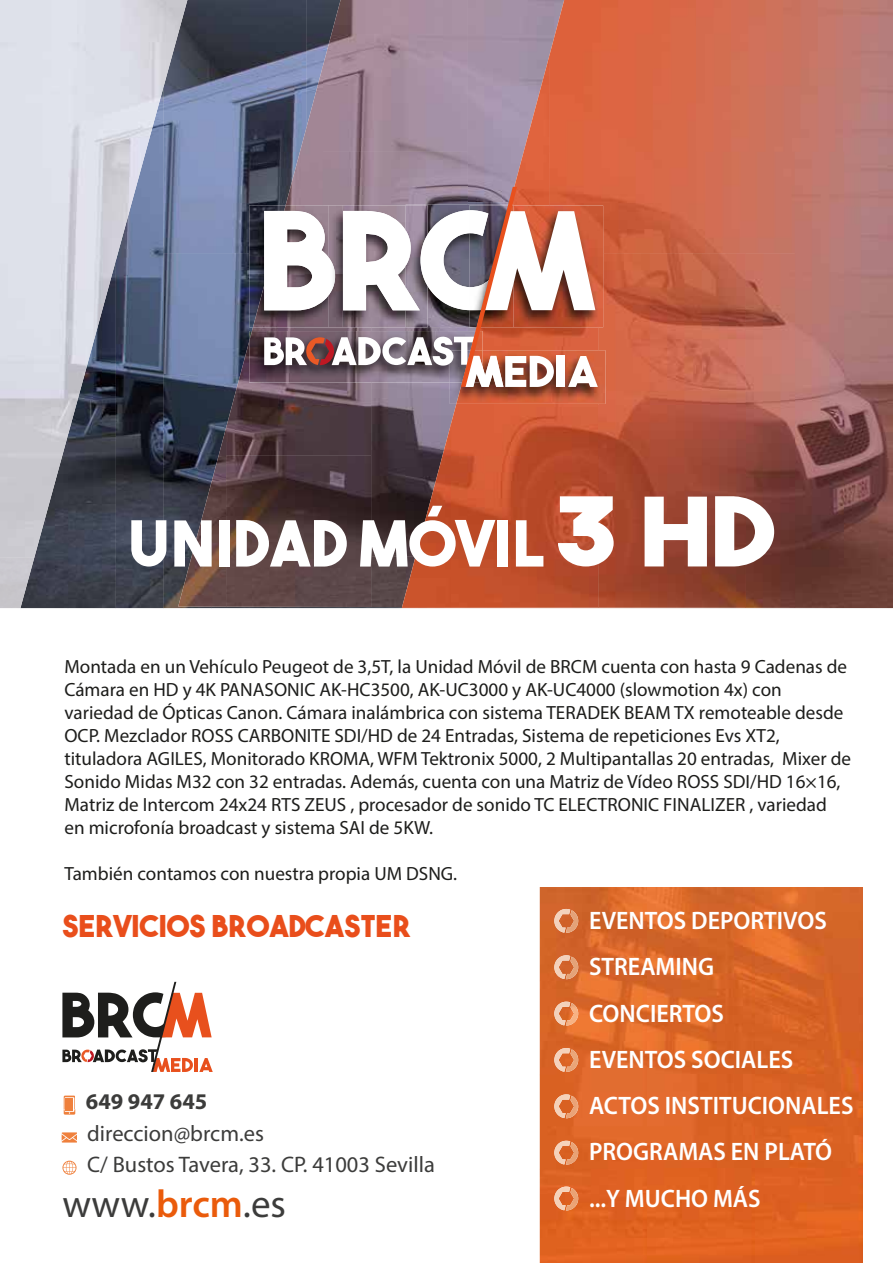
<style>
.page{position:relative;width:893px;height:1263px;background:#fff}
.page>*{position:absolute;margin:0;border:0;box-sizing:border-box;transform-origin:0 0}
.t1{font:95.1px "The Bold Font";color:#fff;scale:1.19 1}
.t2{font:63px "The Bold Font";letter-spacing:.025em;color:#fff}
.t3{font:39px "Myriad Pro";color:#3c3c3b}
.t4{font:30px "The Bold Font";letter-spacing:.01em;color:#e94e1b}
.t5{font:600 25.35px/46.2px "Myriad Pro";color:#fff;scale:.95 1}
.t6{font:22.5px/31.5px "Myriad Pro";color:#3c3c3b}
.t7{font:700 22.5px "Myriad Pro";color:#3c3c3b}
.t8{font:19.05px/23px "Myriad Pro";color:#1d1d1b}
.s1{font-weight:600;color:#ea5b0b}
</style>
<div class="page">
<img style="left:187px;top:0;width:119px;height:152px">
<img style="left:306px;top:0;width:17px;height:65px">
<img style="left:116px;top:171px;width:47px;height:437px">
<img style="left:163px;top:152px;width:123px;height:101px">
<img style="left:68px;top:304px;width:48px;height:304px">
<img style="left:163px;top:253px;width:86px;height:254px">
<img style="left:34px;top:558px;width:34px;height:50px">
<img style="left:163px;top:507px;width:48px;height:101px">
<img style="left:211px;top:607px;width:387px;height:1px">
<img style="left:323px;top:0;width:145px;height:187px">
<img style="left:468px;top:0;width:81px;height:187px">
<img style="left:286px;top:65px;width:37px;height:122px">
<img style="left:226px;top:327px;width:145px;height:280px">
<img style="left:371px;top:387px;width:80px;height:169px">
<img style="left:178px;top:426px;width:48px;height:181px">
<div style="left:371px;top:556px;width:31px;height:51px;background:#574748"></div>
<img style="left:0;top:0;width:141px;height:304px">
<img style="left:140px;top:0;width:47px;height:171px">
<img style="left:0;top:304px;width:94px;height:254px">
<img style="left:93px;top:304px;width:11px;height:38px">
<img style="left:0;top:557px;width:34px;height:51px">
<img style="left:549px;top:0;width:295px;height:152px">
<img style="left:844px;top:0;width:49px;height:608px">
<img style="left:509px;top:55px;width:40px;height:132px">
<img style="left:549px;top:152px;width:246px;height:101px">
<img style="left:795px;top:152px;width:49px;height:456px">
<img style="left:598px;top:253px;width:197px;height:355px">
<img style="left:451px;top:327px;width:148px;height:280px">
<img style="left:402px;top:423px;width:49px;height:184px">
<img style="left:450px;top:387px;width:6px;height:17px">
<img style="left:456px;top:350px;width:149px;height:54px">
<img style="left:249px;top:205px;width:4px;height:122px">
<img style="left:253px;top:205px;width:11px;height:122px">
<img style="left:249px;top:331px;width:15px;height:52px">
<img style="left:598px;top:206px;width:5px;height:121px">
<svg style="left:264px;top:187px;width:334px;height:200px"></svg>
<img style="left:540px;top:887px;width:323px;height:376px">
<svg style="left:64px;top:1095px;width:11px;height:20px"></svg>
<div style="left:66px;top:1098px;width:7px;height:11px;background:#ef803c"></div>
<svg style="left:62px;top:1132px;width:15px;height:10px"></svg>
<svg style="left:62px;top:1161px;width:15px;height:14px"></svg>
<img style="left:554px;top:909px;width:16px;height:24px">
<img style="left:566px;top:910px;width:12px;height:23px">
<img style="left:554px;top:955px;width:16px;height:24px">
<img style="left:566px;top:956px;width:12px;height:23px">
<img style="left:554px;top:1002px;width:16px;height:23px">
<img style="left:566px;top:1003px;width:12px;height:22px">
<img style="left:554px;top:1048px;width:16px;height:24px">
<img style="left:566px;top:1049px;width:12px;height:23px">
<img style="left:554px;top:1094px;width:16px;height:24px">
<img style="left:566px;top:1096px;width:12px;height:22px">
<img style="left:554px;top:1141px;width:16px;height:23px">
<img style="left:566px;top:1142px;width:12px;height:22px">
<img style="left:554px;top:1186px;width:16px;height:24px">
<img style="left:566px;top:1188px;width:12px;height:22px">
<svg style="left:62px;top:982px;width:151px;height:90px"></svg>
<h2 class="t2" style="left:128px;top:504px;width:418px">UNIDAD MÓVIL</h2>
<h1 class="t1" style="left:552px;top:472px;width:187px">3 HD</h1>
<p class="t8" style="left:64px;top:655px;width:788px">Montada en un Vehículo Peugeot de 3,5T, la Unidad Móvil de BRCM cuenta con hasta 9 Cadenas de Cámara en HD y 4K PANASONIC AK-HC3500, AK-UC3000 y AK-UC4000 (slowmotion 4x) con variedad de Ópticas Canon. Cámara inalámbrica con sistema TERADEK BEAM TX remoteable desde OCP. Mezclador ROSS CARBONITE SDI/HD de 24 Entradas, Sistema de repeticiones Evs XT2, tituladora AGILES, Monitorado KROMA, WFM Tektronix 5000, 2 Multipantallas 20 entradas, Mixer de Sonido Midas M32 con 32 entradas. Además, cuenta con una Matriz de Vídeo ROSS SDI/HD 16×16, Matriz de Intercom 24x24 RTS ZEUS , procesador de sonido TC ELECTRONIC FINALIZER , variedad en microfonía broadcast y sistema SAI de 5KW.</p>
<p class="t8" style="left:64px;top:862px;width:394px">También contamos con nuestra propia UM DSNG.</p>
<h3 class="t4" style="left:62px;top:907px;width:350px">SERVICIOS BROADCASTER</h3>
<p class="t7" style="left:86px;top:1087px;width:123px">649 947 645</p>
<p class="t6" style="left:87px;top:1117px;width:349px">direccion@brcm.es<br>C/ Bustos Tavera, 33. CP. 41003 Sevilla</p>
<h3 class="t3" style="left:62px;top:1179px;width:225px">www.<span class="s1">brcm</span>.es</h3>
<h3 class="t5" style="left:589px;top:897px;width:280px">EVENTOS DEPORTIVOS<br>STREAMING<br>CONCIERTOS<br>EVENTOS SOCIALES<br>ACTOS INSTITUCIONALES<br>PROGRAMAS EN PLATÓ ...Y MUCHO MÁS</h3>
</div>
